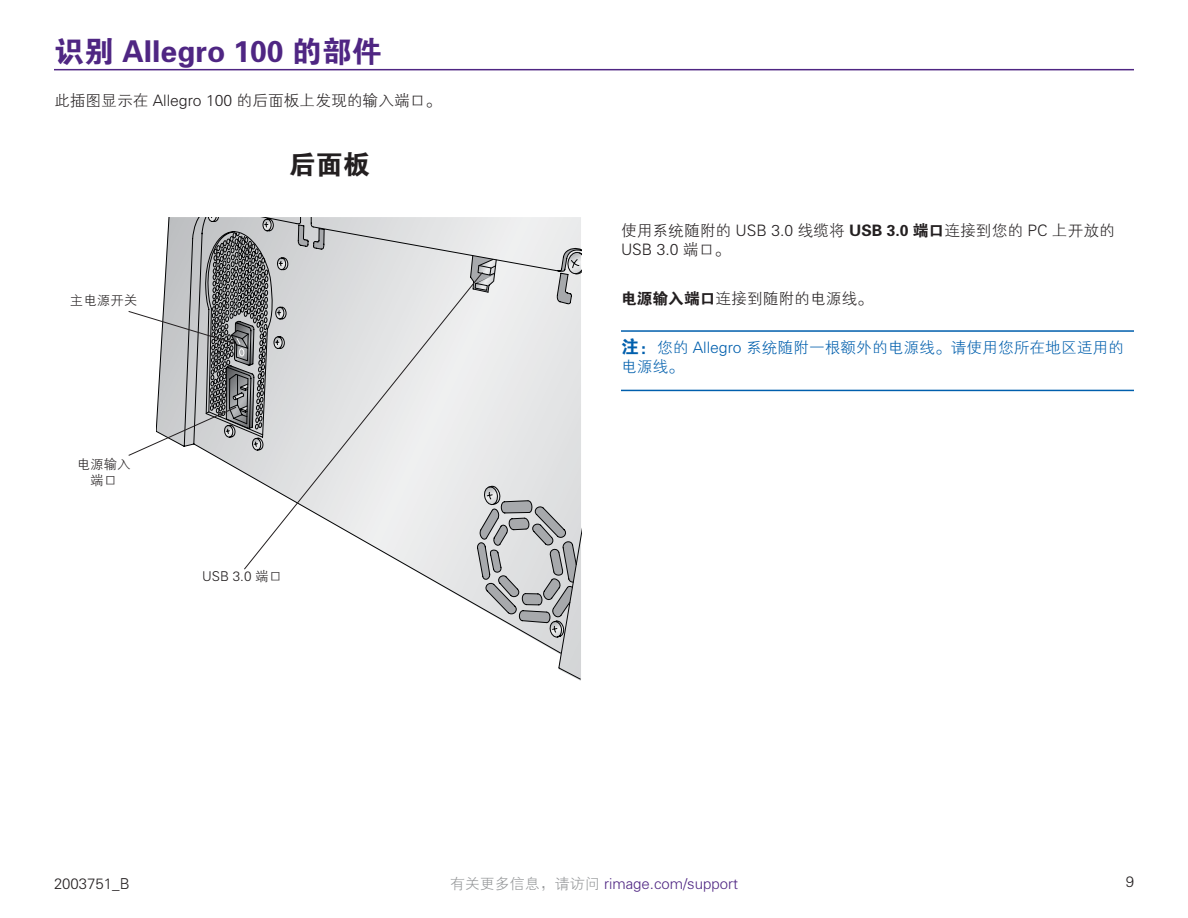
<style>
.page{position:relative;width:1188px;height:918px;background:#fff}
.page>*{position:absolute;margin:0;border:0;box-sizing:border-box;transform-origin:0 0}
.Running_Head{font:30px "FZDHTJW GB1 0";color:#4f2683}
.R-Heading-Level-01{font:27px "FZDHTJW GB1 0";color:#231f20}
.Body{font:15.75px/18.9px "FZXH1 JW GB1 0";color:#231f20}
.Body-2{font:15.75px/18.9px "FZXH1 JW GB1 0";color:#005fad}
.t1{font:15px "FZXH1 JW GB1 0";color:#4f2683}
.t2{font:15px "FZXH1 JW GB1 0";color:#231f20}
.Body-3{font:13.5px/16.2px "FZXH1 JW GB1 0";color:#231f20;text-align:center}
.s1{font-family:"FZDHTJW GB1 0"}
.s2{font-family:"FZDHTJW GB1 0";font-size:18px}
.s3{color:#949698}
</style>
<div class="page">
<hr style="left:54px;top:69px;width:1080px;height:1px;background:#4f2683">
<hr style="left:621px;top:330px;width:513px;height:2px;background:#005fad">
<hr style="left:621px;top:390px;width:513px;height:1px;background:#005fad">
<svg style="left:558px;top:226px;width:23px;height:454px"></svg>
<svg style="left:324px;top:217px;width:237px;height:437px"></svg>
<svg style="left:214px;top:230px;width:319px;height:243px;background:#dcddde"></svg>
<svg style="left:470px;top:249px;width:111px;height:389px;background:#d4d5d6"></svg>
<svg style="left:128px;top:217px;width:196px;height:239px"></svg>
<svg style="left:243px;top:271px;width:241px;height:299px;background:#dedfdf"></svg>
<p class="Running_Head" style="left:54px;top:35px;width:329px">识别 Allegro 100 的部件</p>
<p class="Body" style="left:54px;top:91px;width:389px">此插图显示在 Allegro 100 的后面板上发现的输入端口。</p>
<p class="Body-3" style="left:70px;top:292px;width:69px">主电源开关</p>
<p class="Body-3" style="left:77px;top:456px;width:55px">电源输入端口</p>
<p class="R-Heading-Level-01" style="left:289px;top:150px;width:82px">后面板</p>
<p class="Body-3" style="left:202px;top:569px;width:82px">USB 3.0 端口</p>
<p class="Body" style="left:621px;top:221px;width:495px">使用系统随附的 USB 3.0 线缆将 <span class="s1">USB 3.0 端口</span>连接到您的 PC 上开放的<br>USB 3.0 端口。</p>
<p class="Body" style="left:621px;top:289px;width:253px"><span class="s1">电源输入端口</span>连接到随附的电源线。</p>
<p class="Body-2" style="left:621px;top:339px;width:505px"><span class="s2">注：</span>您的 Allegro 系统随附一根额外的电源线。请使用您所在地区适用的电源线。</p>
<p class="t2" style="left:54px;top:875px;width:77px">2003751_B</p>
<p class="t1" style="left:450px;top:875px;width:290px"><span class="s3">有关更多信息，请访问</span> rimage.com/support</p>
<p class="t2" style="left:1126px;top:874px;width:10px">9</p>
</div>
